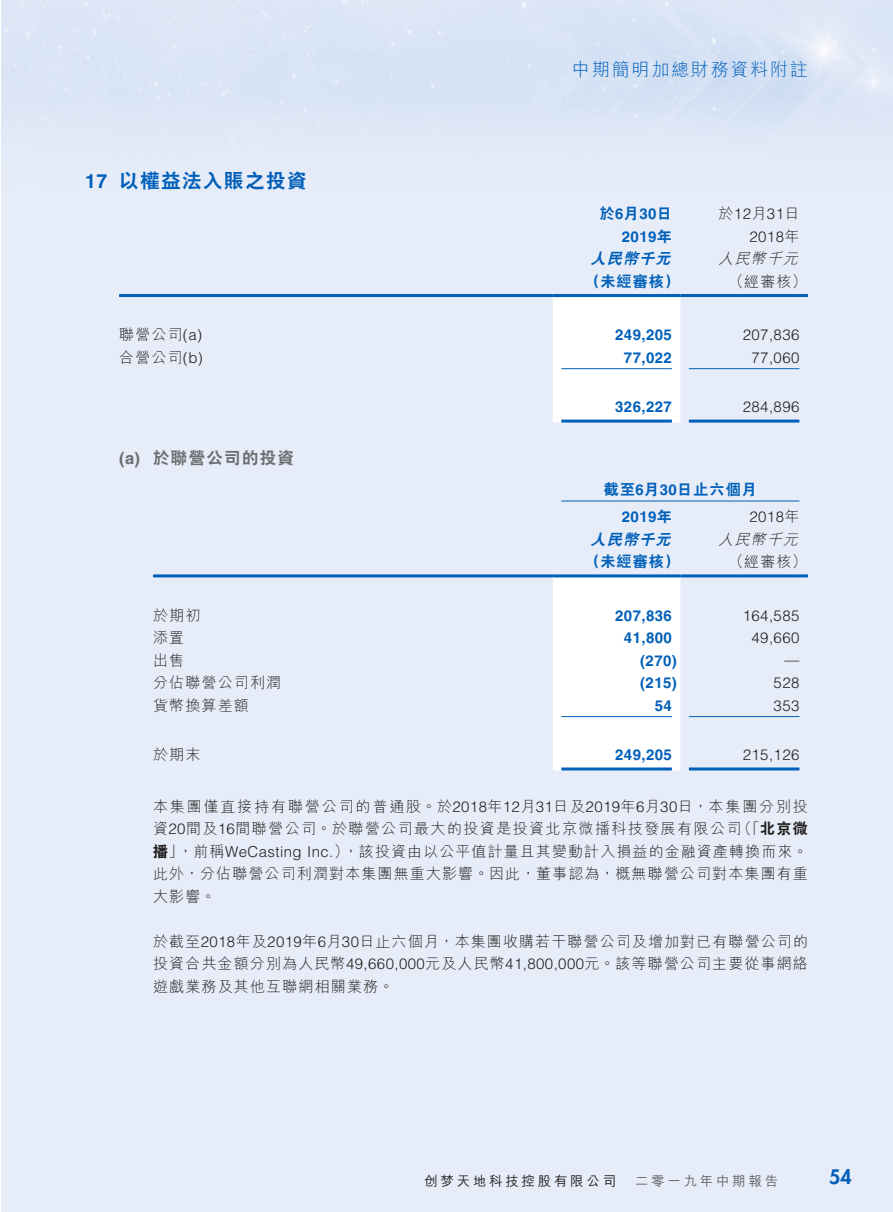
<style>
.page{position:relative;width:893px;height:1212px;background:#fff}
.page>*{position:absolute;margin:0;border:0;box-sizing:border-box;transform-origin:0 0}
._01_H1{font:800 19.5px "C Hei 2 HK";letter-spacing:.08em;color:#005fb9}
.t1{font:800 19.5px "Futura Std";color:#005fb9}
._01_H1-2{font:700 19.5px "Helvetica LT Std";color:#005fb9}
.t2{font:300 18px "M Hei HK";letter-spacing:.1em;color:#005fb9}
._02_H2{font:800 16.5px "C Hei 2 HK";letter-spacing:.08em;color:#6c6d70}
._02_H2-2{font:700 16.5px "Helvetica LT Std";color:#6c6d70}
._00_txt{font:300 15px/22.5px "M Hei HK";letter-spacing:.075em;color:#231f20}
._00_txt-2{font:300 15px/22.5px "M Hei HK";letter-spacing:.095em;color:#231f20}
._50_Table_txt{font:300 15px "Helvetica LT Std";letter-spacing:.03em;color:#231f20}
._50_Table_txt-2{font:700 15px "Helvetica LT Std";letter-spacing:.03em;color:#005fb9}
._00_txt-3{font:300 15px/22.5px "M Hei HK";letter-spacing:.125em;color:#231f20;text-align:right}
._50_Table_txt-3{font:300 15px "M Hei HK";letter-spacing:.08em;color:#231f20}
._50_Table_txt-4{font:800 15px "C Hei 2 HK";letter-spacing:.08em;color:#005fb9}
._00_txt-4{font:300 15px "Helvetica LT Std";letter-spacing:.03em;color:#231f20}
._50_Table_txt-5{font:italic 300 15px "M Hei HK";color:#231f20}
._50_Table_txt-6{font:italic 800 15px "C Hei 2 HK";color:#005fb9}
.t3{font:500 13.5px "M Hei HK";letter-spacing:.2em;color:#231f20}
.t4{font:500 13.5px "M Hei HK";letter-spacing:.2em;color:#636366}
.s1{font-family:"Helvetica LT Std"}
.s2{font-family:"Helvetica LT Std";font-weight:700}
.s3{font-family:"M Hei HK"}
.s4{font-family:"C Hei 2 HK";font-weight:800}
.s5{font-family:"M Hei HKS"}
</style>
<div class="page">
<svg style="left:553px;top:198px;width:127px;height:225px"></svg>
<hr style="left:119px;top:294px;width:434px;height:3px;background:#005fb9">
<hr style="left:553px;top:294px;width:127px;height:3px;background:#005fb9">
<hr style="left:680px;top:294px;width:128px;height:3px;background:#005fb9">
<hr style="left:561px;top:368px;width:111px;height:1px;background:#005fb9">
<hr style="left:689px;top:368px;width:110px;height:1px;background:#005fb9">
<hr style="left:561px;top:420px;width:111px;height:3px;background:#005fb9">
<hr style="left:689px;top:420px;width:110px;height:3px;background:#005fb9">
<svg style="left:553px;top:501px;width:127px;height:217px"></svg>
<hr style="left:561px;top:501px;width:238px;height:1px;background:#005fb9">
<hr style="left:153px;top:574px;width:400px;height:3px;background:#005fb9">
<hr style="left:553px;top:574px;width:127px;height:3px;background:#005fb9">
<hr style="left:680px;top:574px;width:128px;height:3px;background:#005fb9">
<hr style="left:561px;top:716px;width:111px;height:1px;background:#005fb9">
<hr style="left:689px;top:716px;width:110px;height:1px;background:#005fb9">
<hr style="left:561px;top:767px;width:111px;height:3px;background:#005fb9">
<hr style="left:689px;top:767px;width:110px;height:3px;background:#005fb9">
<p class="t2" style="left:572px;top:60px;width:237px">中期簡明加總財務資料附註</p>
<p class="_01_H1-2" style="left:85px;top:169px;width:24px">17</p>
<p class="_01_H1" style="left:119px;top:170px;width:189px">以權益法入賬之投資</p>
<p class="_50_Table_txt-3" style="left:119px;top:327px;width:85px">聯營公司 <span class="s1">(a(</span></p>
<p class="_50_Table_txt-3" style="left:119px;top:349px;width:85px">合營公司 <span class="s1">b( (</span></p>
<p class="_02_H2-2" style="left:119px;top:448px;width:23px">a( )</p>
<p class="_02_H2" style="left:153px;top:449px;width:143px">於聯營公司的投資</p>
<p class="_50_Table_txt-4" style="left:600px;top:206px;width:74px">於 月<span class="s2">6 30</span>日</p>
<p class="_50_Table_txt" style="left:719px;top:204px;width:82px"><span class="s3">於</span>12<span class="s3">月</span>31<span class="s3">日</span></p>
<p class="_50_Table_txt-2" style="left:622px;top:227px;width:52px">2019<span class="s4">年</span></p>
<p class="_50_Table_txt" style="left:749px;top:227px;width:52px">2018<span class="s3">年</span></p>
<p class="_50_Table_txt-6" style="left:591px;top:251px;width:85px">人民幣千元</p>
<p class="_50_Table_txt-5" style="left:718px;top:251px;width:85px">人民幣千元</p>
<p class="_50_Table_txt-4" style="left:585px;top:273px;width:96px">（未經審核）</p>
<p class="_50_Table_txt-3" style="left:729px;top:273px;width:80px">（經審核(</p>
<p class="_50_Table_txt-2" style="left:615px;top:326px;width:58px">249,205</p>
<p class="_50_Table_txt" style="left:743px;top:325px;width:58px">207,836</p>
<p class="_50_Table_txt-2" style="left:624px;top:348px;width:49px">77,022</p>
<p class="_50_Table_txt" style="left:751px;top:348px;width:49px">77,060</p>
<p class="_50_Table_txt-2" style="left:615px;top:398px;width:58px">326,227</p>
<p class="_50_Table_txt" style="left:743px;top:397px;width:58px">284,896</p>
<p class="_50_Table_txt-4" style="left:604px;top:482px;width:154px">截至 月<span class="s2">6 30</span>日止六個月</p>
<p class="_50_Table_txt" style="left:749px;top:507px;width:52px">2018<span class="s3">年</span></p>
<p class="_50_Table_txt-2" style="left:622px;top:507px;width:52px">2019<span class="s4">年</span></p>
<p class="_50_Table_txt-6" style="left:591px;top:531px;width:85px">人民幣千元</p>
<p class="_50_Table_txt-4" style="left:585px;top:554px;width:96px">（未經審核）</p>
<p class="_50_Table_txt-5" style="left:718px;top:531px;width:85px">人民幣千元</p>
<p class="_50_Table_txt-3" style="left:729px;top:554px;width:80px">（經審核(</p>
<p class="_50_Table_txt-3" style="left:153px;top:607px;width:49px">於期初</p>
<p class="_50_Table_txt-2" style="left:615px;top:606px;width:58px">207,836</p>
<p class="_50_Table_txt" style="left:743px;top:606px;width:58px">164,585</p>
<p class="_50_Table_txt-3" style="left:153px;top:630px;width:33px">添置</p>
<p class="_50_Table_txt-2" style="left:624px;top:629px;width:49px">41,800</p>
<p class="_50_Table_txt" style="left:751px;top:628px;width:49px">49,660</p>
<p class="_50_Table_txt-3" style="left:153px;top:652px;width:33px">出售</p>
<p class="_50_Table_txt-2" style="left:640px;top:651px;width:38px">)270(</p>
<p class="_50_Table_txt" style="left:784px;top:650px;width:16px">—</p>
<p class="_50_Table_txt-3" style="left:153px;top:675px;width:130px">分佔聯營公司利潤</p>
<p class="_50_Table_txt-2" style="left:640px;top:674px;width:38px">)215(</p>
<p class="_50_Table_txt" style="left:774px;top:673px;width:27px">528</p>
<p class="_50_Table_txt-3" style="left:153px;top:697px;width:97px">貨幣換算差額</p>
<p class="_50_Table_txt-2" style="left:655px;top:696px;width:19px">54</p>
<p class="_50_Table_txt" style="left:774px;top:696px;width:27px">353</p>
<p class="_50_Table_txt-3" style="left:153px;top:747px;width:49px">於期末</p>
<p class="_00_txt-3" style="left:153px;top:795px;width:656px">本集團僅直接持有聯營公司的普通股。於<span class="s1">2018</span>年<span class="s1">12</span>月<span class="s1">31</span>日及<span class="s1">2019</span>年 月<span class="s1">6 30</span>日，本集團分別投（「<span class="s4">北京微</span></p>
<p class="_50_Table_txt-2" style="left:615px;top:746px;width:58px">249,205</p>
<p class="_50_Table_txt" style="left:743px;top:745px;width:58px">215,126</p>
<p class="_00_txt-2" style="left:344px;top:817px;width:466px;text-indent:-190px">資<span class="s1">20</span>間及<span class="s1">16</span>間聯營公司。於聯營公司最大的投資是投資北京微播科技發展有限公司<br>，該投資由以公平值計量且其變動計入損益的金融資產轉換而來。</p>
<p class="_00_txt-4" style="left:178px;top:842px;width:172px"><span class="s3">，前稱</span>WeCasting Inc <span class="s3">）</span>.</p>
<p class="_00_txt" style="left:153px;top:840px;width:656px"><span class="s4">播</span>」<br>此外，分佔聯營公司利潤對本集團無重大影響。因此，董事認為，概無聯營公司對本集團有重大影響。</p>
<p class="_00_txt" style="left:153px;top:930px;width:656px;text-align:justify">於截至<span class="s1">2018</span>年及<span class="s1">2019</span>年 月<span class="s1">6 30</span>日止六個月，本集團收購若干聯營公司及增加對已有聯營公司的投資合共金額分別為人民幣<span class="s1">49,660,000</span>元及人民幣<span class="s1">41,800,000</span>元。該等聯營公司主要從事網絡遊戲業務及其他互聯網相關業務。</p>
<p class="t3" style="left:424px;top:1171px;width:193px"><span class="s5">創夢</span>天地科技控股有限公司</p>
<p class="t4" style="left:635px;top:1171px;width:145px">二零一九年中期報告</p>
<h1 class="t1" style="left:829px;top:1164px;width:24px">54</h1>
</div>
